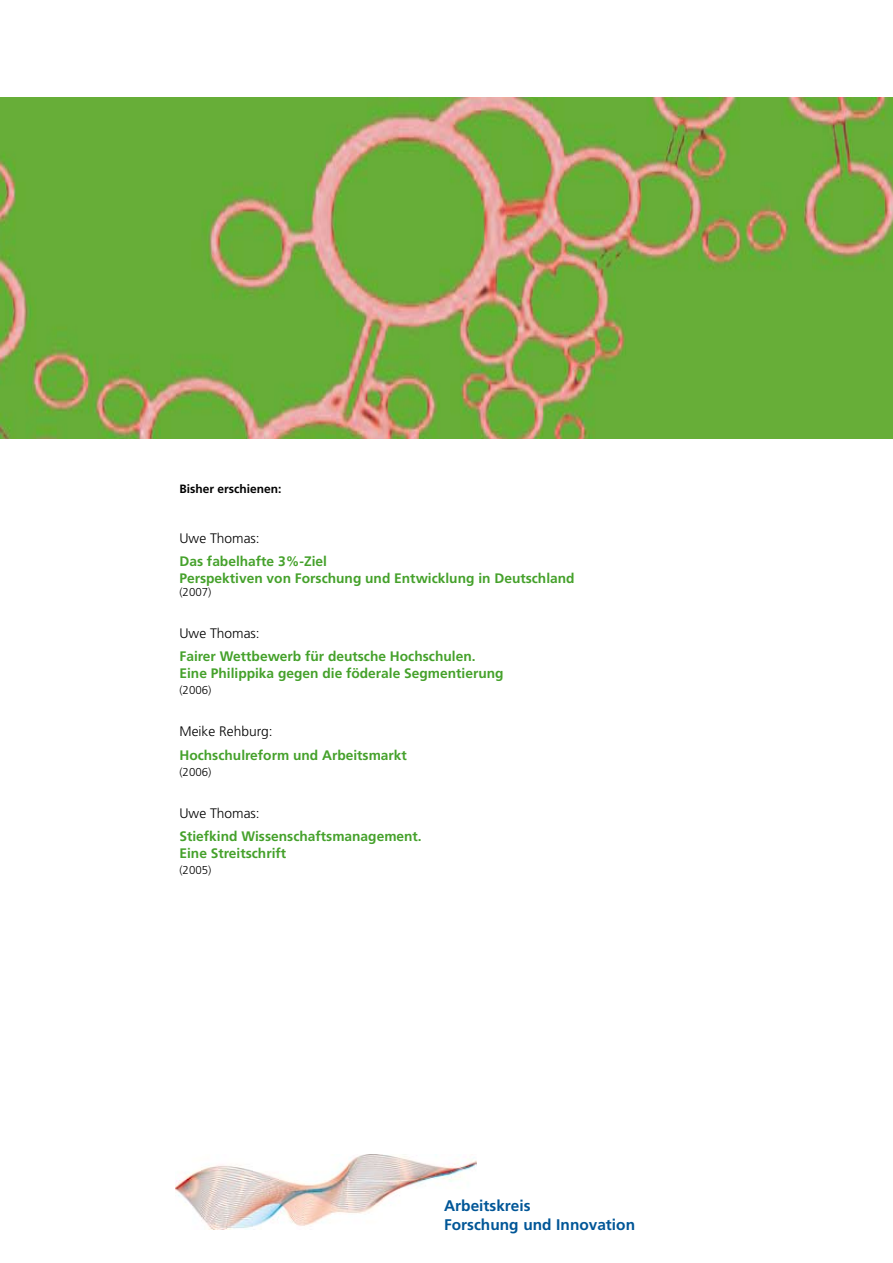
<style>
.page{position:relative;width:893px;height:1263px;background:#fff}
.page>*{position:absolute;margin:0;border:0;box-sizing:border-box;transform-origin:0 0}
.t1{font:700 15.45px/18.5px "Frutiger";color:#005697}
.t2{font:700 13.8px/16.5px "Frutiger";color:#45a12b}
.t3{font:300 13.8px "Frutiger";color:#000}
.t4{font:700 12px "Frutiger";color:#000}
.t5{font:300 11.4px "Frutiger";color:#000}
</style>
<div class="page">
<img style="left:0;top:98px;width:893px;height:340px">
<img style="left:176px;top:1154px;width:301px;height:75px">
<p class="t4" style="left:179px;top:482px;width:104px">Bisher erschienen:</p>
<p class="t3" style="left:179px;top:530px;width:82px">Uwe Thomas:</p>
<p class="t2" style="left:179px;top:553px;width:397px">Das fabelhafte 3%-Ziel<br>Perspektiven von Forschung und Entwicklung in Deutschland</p>
<p class="t5" style="left:179px;top:586px;width:33px">(2007)</p>
<p class="t3" style="left:179px;top:625px;width:82px">Uwe Thomas:</p>
<p class="t2" style="left:179px;top:648px;width:326px">Fairer Wettbewerb für deutsche Hochschulen.<br>Eine Philippika gegen die föderale Segmentierung</p>
<p class="t5" style="left:179px;top:684px;width:33px">(2006)</p>
<p class="t3" style="left:179px;top:724px;width:95px">Meike Rehburg:</p>
<p class="t2" style="left:179px;top:746px;width:229px">Hochschulreform und Arbeitsmarkt</p>
<p class="t5" style="left:179px;top:766px;width:33px">(2006)</p>
<p class="t3" style="left:179px;top:805px;width:82px">Uwe Thomas:</p>
<p class="t2" style="left:179px;top:828px;width:244px">Stiefkind Wissenschaftsmanagement.<br>Eine Streitschrift</p>
<p class="t5" style="left:179px;top:864px;width:33px">(2005)</p>
<p class="t1" style="left:444px;top:1196px;width:192px">Arbeitskreis<br>Forschung und Innovation</p>
</div>
